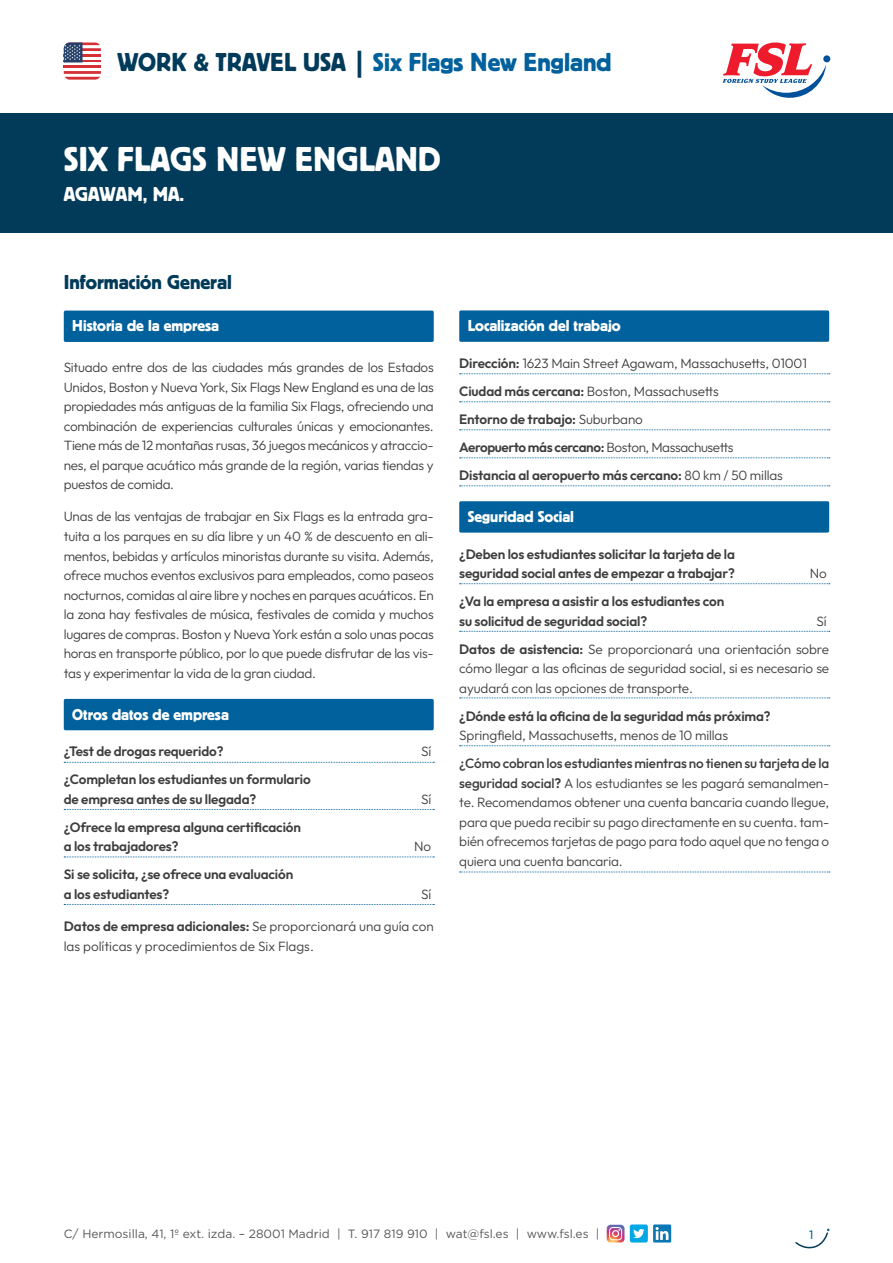
<style>
.page{position:relative;width:893px;height:1263px;background:#fff}
.page>*{position:absolute;margin:0;border:0;box-sizing:border-box;transform-origin:0 0}
._24pt_Puesto{font:36px "Black";color:#fff}
.t1{font:27px "Black";color:#00619c}
._14PT_CARGO{font:21px "Black";color:#023b5a}
._14pt_Ciudad{font:21px "Black";color:#fff}
._10PT_Heading_Black{font:16.5px "Black";color:#fff}
._9PT_Body_Outfit_Lig{font:300 13.5px/19.5px "Outfit";letter-spacing:-.01em;color:#3e3e3f;text-align:justify}
._9PT_Body_Outfit_Lig-2{font:600 13.5px/19.5px "Outfit";letter-spacing:-.01em;color:#3e3e3f}
._9PT_Body_Outfit_Lig-3{font:600 13.5px "Outfit";letter-spacing:-.03em;color:#3e3e3f}
.t2{font:12px "Gotham";color:#57585a}
.t3{font:12px "Outfit";color:#00619c}
.s1{color:#023b5a}
.s2{font-weight:600}
.s3{font-weight:300}
.s4{font-weight:500}
</style>
<div class="page">
<div style="left:823px;top:55px;width:7px;height:7px;background:#01519a;border-radius:50%"></div>
<svg style="left:723px;top:43px;width:103px;height:55px"></svg>
<hr style="left:64px;top:65px;width:37px;height:3px;background:#d43036">
<svg style="left:64px;top:71px;width:37px;height:9px"></svg>
<svg style="left:64px;top:43px;width:37px;height:19px"></svg>
<svg style="left:607px;top:1225px;width:17px;height:17px"></svg>
<div style="left:630px;top:1224px;width:18px;height:18px;background:#00a8e7;border-radius:2px"></div>
<svg style="left:633px;top:1229px;width:11px;height:9px"></svg>
<svg style="left:653px;top:1224px;width:18px;height:18px"></svg>
<svg style="left:656px;top:1227px;width:12px;height:13px"></svg>
<svg style="left:795px;top:1229px;width:34px;height:20px"></svg>
<div style="left:0;top:114px;width:893px;height:119px;background:#023b5a"></div>
<div style="left:64px;top:311px;width:370px;height:31px;background:#00619c;border-radius:2px"></div>
<div style="left:64px;top:699px;width:370px;height:31px;background:#00619c;border-radius:2px"></div>
<svg style="left:64px;top:762px;width:370px;height:1px"></svg>
<svg style="left:64px;top:809px;width:370px;height:1px"></svg>
<svg style="left:64px;top:856px;width:370px;height:1px"></svg>
<svg style="left:64px;top:904px;width:370px;height:1px"></svg>
<div style="left:459px;top:310px;width:370px;height:32px;background:#00619c;border-radius:2px"></div>
<svg style="left:460px;top:373px;width:370px;height:1px"></svg>
<svg style="left:460px;top:401px;width:370px;height:1px"></svg>
<svg style="left:460px;top:429px;width:370px;height:1px"></svg>
<svg style="left:460px;top:457px;width:370px;height:1px"></svg>
<svg style="left:460px;top:485px;width:370px;height:1px"></svg>
<div style="left:459px;top:501px;width:370px;height:32px;background:#00619c;border-radius:2px"></div>
<svg style="left:460px;top:583px;width:370px;height:1px"></svg>
<svg style="left:460px;top:631px;width:370px;height:1px"></svg>
<svg style="left:460px;top:697px;width:370px;height:1px"></svg>
<svg style="left:460px;top:745px;width:370px;height:1px"></svg>
<svg style="left:460px;top:872px;width:370px;height:1px"></svg>
<h2 class="t1" style="left:117px;top:48px;width:496px"><span class="s1">WORK &amp; TRAVEL USA |</span> Six Flags New England</h2>
<p class="_24pt_Puesto" style="left:64px;top:140px;width:379px">SIX FLAGS NEW ENGLAND</p>
<p class="_14pt_Ciudad" style="left:64px;top:182px;width:122px">AGAWAM, MA.</p>
<p class="_14PT_CARGO" style="left:64px;top:271px;width:170px">Información General</p>
<p class="_10PT_Heading_Black" style="left:72px;top:317px;width:148px">Historia de la empresa</p>
<p class="_9PT_Body_Outfit_Lig" style="left:64px;top:358px;width:371px">Situado entre dos de las ciudades más grandes de los Estados Unidos, Boston y Nueva York, Six Flags New England es una de las propiedades más antiguas de la familia Six Flags, ofreciendo una combinación de experiencias culturales únicas y emocionantes.<br>Tiene más de 12 montañas rusas, 36 juegos mecánicos y atraccio&shy;nes, el parque acuático más grande de la región, varias tiendas y puestos de comida.</p>
<p class="_9PT_Body_Outfit_Lig" style="left:64px;top:507px;width:371px">Unas de las ventajas de trabajar en Six Flags es la entrada gra&shy;tuita a los parques en su día libre y un 40 % de descuento en ali&shy;mentos, bebidas y artículos minoristas durante su visita. Además, ofrece muchos eventos exclusivos para empleados, como paseos nocturnos, comidas al aire libre y noches en parques acuáticos. En la zona hay festivales de música, festivales de comida y muchos lugares de compras. Boston y Nueva York están a solo unas pocas horas en transporte público, por lo que puede disfrutar de las vis&shy;tas y experimentar la vida de la gran ciudad.</p>
<p class="_10PT_Heading_Black" style="left:72px;top:705px;width:158px">Otros datos de empresa</p>
<p class="_9PT_Body_Outfit_Lig-2" style="left:64px;top:742px;width:161px">¿Test de drogas requerido?</p>
<p class="_9PT_Body_Outfit_Lig" style="left:421px;top:742px;width:12px">Sí</p>
<p class="_9PT_Body_Outfit_Lig-2" style="left:64px;top:770px;width:248px">¿Completan los estudiantes un formulario de empresa antes de su llegada?</p>
<p class="_9PT_Body_Outfit_Lig" style="left:421px;top:789px;width:12px">Sí</p>
<p class="_9PT_Body_Outfit_Lig-2" style="left:64px;top:817px;width:239px">¿Ofrece la empresa alguna certificación a los trabajadores?</p>
<p class="_9PT_Body_Outfit_Lig" style="left:414px;top:837px;width:19px">No</p>
<p class="_9PT_Body_Outfit_Lig-2" style="left:64px;top:865px;width:231px">Si se solicita, ¿se ofrece una evaluación a los estudiantes?</p>
<p class="_9PT_Body_Outfit_Lig" style="left:421px;top:884px;width:12px">Sí</p>
<p class="_9PT_Body_Outfit_Lig" style="left:64px;top:916px;width:371px"><span class="s2">Datos de empresa adicionales:</span> Se proporcionará una guía con las políticas y procedimientos de Six Flags.</p>
<p class="_10PT_Heading_Black" style="left:468px;top:317px;width:154px">Localización del trabajo</p>
<p class="_9PT_Body_Outfit_Lig" style="left:459px;top:353px;width:349px"><span class="s2">Dirección:</span> 1623 Main Street Agawam, Massachusetts, 01001</p>
<p class="_9PT_Body_Outfit_Lig" style="left:459px;top:381px;width:261px"><span class="s2">Ciudad más cercana:</span> Boston, Massachusetts</p>
<p class="_9PT_Body_Outfit_Lig-2" style="left:459px;top:409px;width:185px">Entorno de trabajo: <span class="s3">Suburbano</span></p>
<p class="_9PT_Body_Outfit_Lig-3" style="left:459px;top:439px;width:276px">Aeropuerto más cercano: <span class="s3">Boston, Massachusetts</span></p>
<p class="_9PT_Body_Outfit_Lig-2" style="left:459px;top:465px;width:325px">Distancia al aeropuerto más cercano: <span class="s3">80 km / 50 millas</span></p>
<p class="_10PT_Heading_Black" style="left:468px;top:508px;width:108px">Seguridad Social</p>
<p class="_9PT_Body_Outfit_Lig-2" style="left:459px;top:544px;width:277px">¿Deben los estudiantes solicitar la tarjeta de la seguridad social antes de empezar a trabajar?</p>
<p class="_9PT_Body_Outfit_Lig" style="left:810px;top:563px;width:19px">No</p>
<p class="_9PT_Body_Outfit_Lig-2" style="left:459px;top:591px;width:267px">¿Va la empresa a asistir a los estudiantes con su solicitud de seguridad social?</p>
<p class="_9PT_Body_Outfit_Lig" style="left:817px;top:611px;width:12px">Sí</p>
<p class="_9PT_Body_Outfit_Lig" style="left:459px;top:639px;width:371px"><span class="s2">Datos de asistencia:</span> Se proporcionará una orientación sobre cómo llegar a las oficinas de seguridad social, si es necesario se ayudará con las opciones de transporte.</p>
<p class="_9PT_Body_Outfit_Lig-2" style="left:459px;top:706px;width:313px">¿Dónde está la oficina de la seguridad más próxima?<br><span class="s3">Springfield, Massachusetts, menos de 10 millas</span></p>
<p class="_9PT_Body_Outfit_Lig" style="left:459px;top:754px;width:371px"><span class="s4">¿Cómo cobran los estudiantes mientras no tienen su tarjeta de la seguridad social</span><span class="s2">?</span> A los estudiantes se les pagará semanalmen&shy;te. Recomendamos obtener una cuenta bancaria cuando llegue, para que pueda recibir su pago directamente en su cuenta. tam&shy;bién ofrecemos tarjetas de pago para todo aquel que no tenga o quiera una cuenta bancaria.</p>
<p class="t2" style="left:64px;top:1226px;width:537px">C/ Hermosilla, 41, 1º ext. izda. – 28001 Madrid | T. 917 819 910 | wat@fsl.es | www.fsl.es |</p>
<p class="t3" style="left:809px;top:1228px;width:6px">1</p>
</div>
